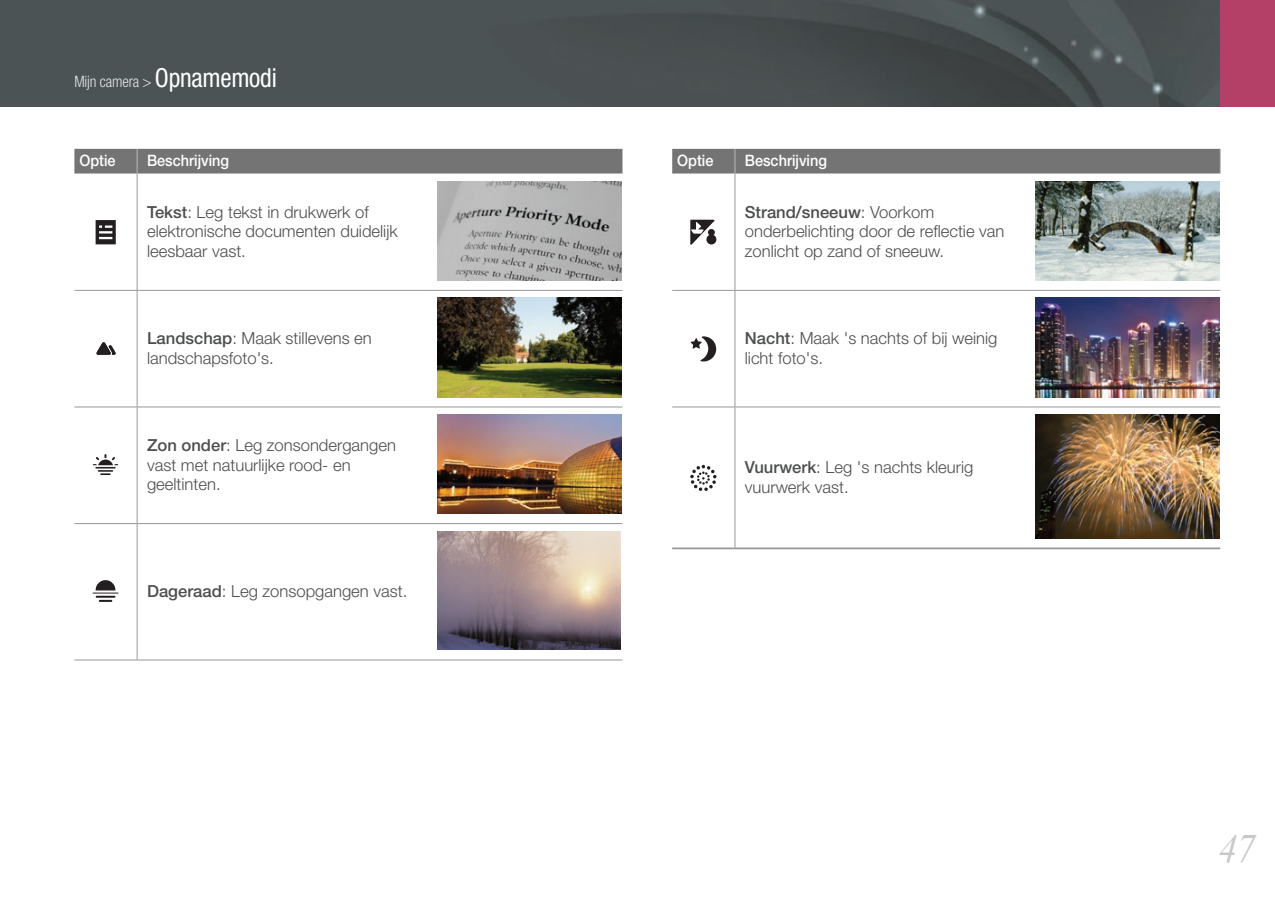
<style>
.page{position:relative;width:1275px;height:903px;background:#fff}
.page>*{position:absolute;margin:0;border:0;box-sizing:border-box;transform-origin:0 0}
.t1{font:italic 40.25px "Times New Roman";color:#c6c8ca;scale:.95 1}
.t2{font:300 16.62px/19.2px "Helvetica Neue";color:#4d4e4f}
.t3{font:500 15.75px "Helvetica Neue";color:#fff;scale:.92 1}
.t4{font:300 condensed 15.75px "Helvetica Neue";letter-spacing:-.01em;color:#e6e7e9;scale:.96 1}
.s1{font-weight:400;font-size:26.25px;color:#fff}
.s2{font-weight:500}
</style>
<div class="page">
<img style="left:0;top:0;width:1220px;height:107px">
<div style="left:1220px;top:0;width:55px;height:107px;background:#b54067"></div>
<hr style="left:137px;top:173px;width:1px;height:117px;background:#96979b">
<hr style="left:74px;top:290px;width:63px;height:1px;background:#96979b">
<hr style="left:137px;top:290px;width:291px;height:1px;background:#96979b">
<hr style="left:137px;top:291px;width:1px;height:116px;background:#96979b">
<hr style="left:428px;top:290px;width:194px;height:1px;background:#96979b">
<hr style="left:74px;top:407px;width:63px;height:1px;background:#96979b">
<hr style="left:137px;top:407px;width:291px;height:1px;background:#96979b">
<hr style="left:137px;top:407px;width:1px;height:116px;background:#96979b">
<hr style="left:428px;top:407px;width:194px;height:1px;background:#96979b">
<hr style="left:74px;top:523px;width:63px;height:1px;background:#96979b">
<hr style="left:137px;top:523px;width:291px;height:1px;background:#96979b">
<hr style="left:137px;top:524px;width:1px;height:136px;background:#96979b">
<hr style="left:428px;top:523px;width:194px;height:1px;background:#96979b">
<hr style="left:74px;top:660px;width:63px;height:1px;background:#96979b">
<hr style="left:137px;top:660px;width:485px;height:1px;background:#96979b">
<div style="left:74px;top:149px;width:549px;height:24px;background:#747474"></div>
<svg style="left:96px;top:220px;width:20px;height:24px"></svg>
<img style="left:438px;top:181px;width:183px;height:99px">
<svg style="left:96px;top:342px;width:20px;height:13px"></svg>
<img style="left:438px;top:298px;width:183px;height:99px">
<svg style="left:93px;top:454px;width:25px;height:21px"></svg>
<img style="left:438px;top:414px;width:183px;height:100px">
<svg style="left:93px;top:580px;width:26px;height:22px"></svg>
<img style="left:438px;top:531px;width:182px;height:118px">
<hr style="left:735px;top:173px;width:1px;height:117px;background:#96979b">
<hr style="left:672px;top:290px;width:63px;height:1px;background:#96979b">
<hr style="left:735px;top:290px;width:291px;height:1px;background:#96979b">
<hr style="left:735px;top:291px;width:1px;height:116px;background:#96979b">
<hr style="left:1026px;top:290px;width:194px;height:1px;background:#96979b">
<hr style="left:672px;top:407px;width:63px;height:1px;background:#96979b">
<hr style="left:735px;top:407px;width:291px;height:1px;background:#96979b">
<hr style="left:735px;top:407px;width:1px;height:140px;background:#96979b">
<hr style="left:1026px;top:407px;width:194px;height:1px;background:#96979b">
<hr style="left:672px;top:547px;width:63px;height:2px;background:#96979b">
<hr style="left:735px;top:547px;width:291px;height:2px;background:#96979b">
<hr style="left:1026px;top:547px;width:194px;height:2px;background:#96979b">
<div style="left:672px;top:149px;width:549px;height:24px;background:#747474"></div>
<svg style="left:690px;top:220px;width:26px;height:25px"></svg>
<img style="left:1036px;top:181px;width:183px;height:99px">
<svg style="left:690px;top:336px;width:26px;height:26px"></svg>
<img style="left:1036px;top:298px;width:183px;height:99px">
<svg style="left:690px;top:465px;width:26px;height:26px"></svg>
<img style="left:1036px;top:414px;width:183px;height:124px">
<p class="t4" style="left:74px;top:76px;width:212px">Mijn camera &gt; <span class="s1">Opnamemodi</span></p>
<p class="t3" style="left:79px;top:155px;width:41px">Optie</p>
<p class="t3" style="left:147px;top:155px;width:91px">Beschrijving</p>
<p class="t2" style="left:147px;top:204px;width:252px"><span class="s2">Tekst</span>: Leg tekst in drukwerk of elektronische documenten duidelijk leesbaar vast.</p>
<p class="t2" style="left:147px;top:330px;width:226px"><span class="s2">Landschap</span>: Maak stillevens en landschapsfoto's.</p>
<p class="t2" style="left:147px;top:437px;width:250px"><span class="s2">Zon onder</span>: Leg zonsondergangen vast met natuurlijke rood- en geeltinten.</p>
<p class="t2" style="left:147px;top:583px;width:262px"><span class="s2">Dageraad</span>: Leg zonsopgangen vast.</p>
<p class="t3" style="left:677px;top:155px;width:41px">Optie</p>
<p class="t3" style="left:745px;top:155px;width:91px">Beschrijving</p>
<p class="t2" style="left:745px;top:204px;width:261px"><span class="s2">Strand/sneeuw</span>: Voorkom onderbelichting door de reflectie van zonlicht op zand of sneeuw.</p>
<p class="t2" style="left:745px;top:330px;width:254px"><span class="s2">Nacht</span>: Maak 's nachts of bij weinig licht foto's.</p>
<p class="t2" style="left:745px;top:459px;width:230px"><span class="s2">Vuurwerk</span>: Leg 's nachts kleurig vuurwerk vast.</p>
<h1 class="t1" style="left:1218px;top:826px;width:41px">47</h1>
</div>
